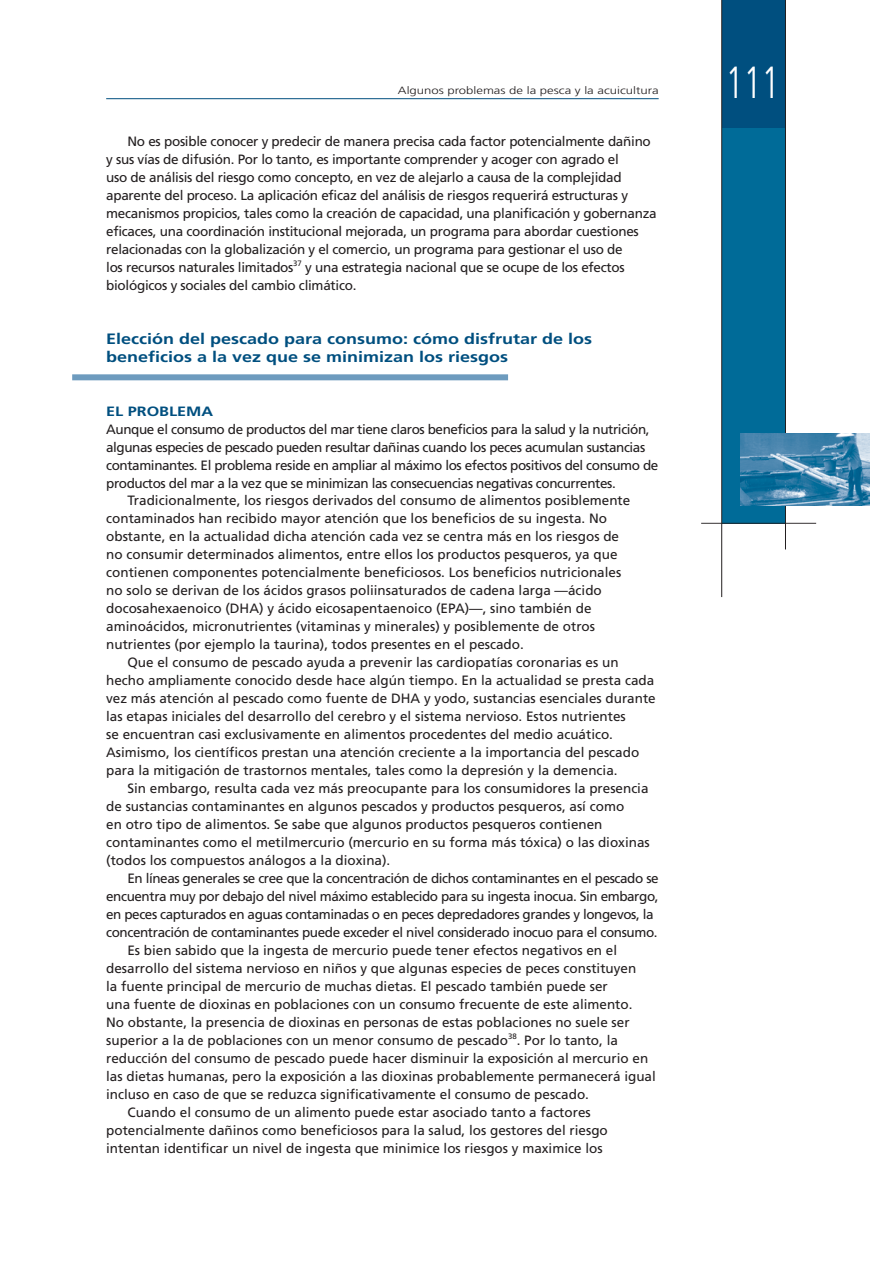
<style>
.page{position:relative;width:893px;height:1263px;background:#fff}
.page>*{position:absolute;margin:0;border:0;box-sizing:border-box;transform-origin:0 0}
.t1{font:300 45px "Frutiger LT Std";color:#fff;scale:.72 1}
.t2{font:700 15px/18px "Frutiger LT Std";color:#004f7f;scale:1.2 1}
.t3{font:13.5px "Frutiger LT Std";color:#231f20}
.t4{font:13.5px/18px "Frutiger LT Std";letter-spacing:-.02em;color:#231f20}
.t5{font:13.5px "Frutiger LT Std";letter-spacing:-.03em;color:#231f20}
.t6{font:700 13.5px "Frutiger LT Std";color:#004f7f;scale:1.2 1}
.t7{font:300 10.5px "Frutiger LT Std";color:#231f20;scale:1.25 1}
</style>
<div class="page">
<div style="left:722px;top:128px;width:63px;height:395px;background:#006b98"></div>
<div style="left:722px;top:0;width:63px;height:128px;background:#004f7f"></div>
<hr style="left:106px;top:98px;width:553px;height:1px;background:#004f7f">
<hr style="left:721px;top:0;width:1px;height:597px;background:#231f20">
<hr style="left:701px;top:523px;width:115px;height:1px;background:#231f20">
<hr style="left:785px;top:0;width:1px;height:549px;background:#231f20">
<img style="left:740px;top:434px;width:129px;height:71px">
<div style="left:72px;top:374px;width:436px;height:6px;background:#6d9bbe"></div>
<p class="t7" style="left:398px;top:86px;width:210px">Algunos problemas de la pesca y la acuicultura</p>
<p class="t4" style="left:106px;top:133px;width:552px;text-indent:21px">No es posible conocer y predecir de manera precisa cada factor potencialmente dañino y sus vías de difusión. Por lo tanto, es importante comprender y acoger con agrado el<br>uso de análisis del riesgo como concepto, en vez de alejarlo a causa de la complejidad aparente del proceso. La aplicación eficaz del análisis de riesgos requerirá estructuras y mecanismos propicios, tales como la creación de capacidad, una planificación y gobernanza eficaces, una coordinación institucional mejorada, un programa para abordar cuestiones relacionadas con la globalización y el comercio, un programa para gestionar el uso de<br>los recursos naturales limitados<sup>37</sup> y una estrategia nacional que se ocupe de los efectos biológicos y sociales del cambio climático.</p>
<p class="t2" style="left:106px;top:330px;width:406px">Elección del pescado para consumo: cómo disfrutar de los beneficios a la vez que se minimizan los riesgos</p>
<p class="t6" style="left:106px;top:405px;width:91px">EL PROBLEMA</p>
<p class="t5" style="left:106px;top:423px;width:545px">Aunque el consumo de productos del mar tiene claros beneficios para la salud y la nutrición,</p>
<p class="t5" style="left:106px;top:441px;width:541px">algunas especies de pescado pueden resultar dañinas cuando los peces acumulan sustancias</p>
<p class="t5" style="left:106px;top:459px;width:554px">contaminantes. El problema reside en ampliar al máximo los efectos positivos del consumo de</p>
<p class="t5" style="left:106px;top:477px;width:511px">productos del mar a la vez que se minimizan las consecuencias negativas concurrentes.</p>
<p class="t3" style="left:127px;top:495px;width:504px">Tradicionalmente, los riesgos derivados del consumo de alimentos posiblemente</p>
<p class="t3" style="left:106px;top:513px;width:502px">contaminados han recibido mayor atención que los beneficios de su ingesta. No</p>
<p class="t3" style="left:106px;top:531px;width:514px">obstante, en la actualidad dicha atención cada vez se centra más en los riesgos de</p>
<p class="t3" style="left:106px;top:549px;width:513px">no consumir determinados alimentos, entre ellos los productos pesqueros, ya que</p>
<p class="t3" style="left:106px;top:567px;width:516px">contienen componentes potencialmente beneficiosos. Los beneficios nutricionales</p>
<p class="t3" style="left:106px;top:585px;width:497px">no solo se derivan de los ácidos grasos poliinsaturados de cadena larga —ácido</p>
<p class="t3" style="left:106px;top:603px;width:487px">docosahexaenoico (DHA) y ácido eicosapentaenoico (EPA)—, sino también de</p>
<p class="t3" style="left:106px;top:621px;width:490px">aminoácidos, micronutrientes (vitaminas y minerales) y posiblemente de otros</p>
<p class="t3" style="left:106px;top:639px;width:419px">nutrientes (por ejemplo la taurina), todos presentes en el pescado.</p>
<p class="t3" style="left:127px;top:657px;width:493px">Que el consumo de pescado ayuda a prevenir las cardiopatías coronarias es un</p>
<p class="t3" style="left:106px;top:675px;width:550px">hecho ampliamente conocido desde hace algún tiempo. En la actualidad se presta cada</p>
<p class="t3" style="left:106px;top:693px;width:551px">vez más atención al pescado como fuente de DHA y yodo, sustancias esenciales durante</p>
<p class="t3" style="left:106px;top:711px;width:521px">las etapas iniciales del desarrollo del cerebro y el sistema nervioso. Estos nutrientes</p>
<p class="t3" style="left:106px;top:729px;width:508px">se encuentran casi exclusivamente en alimentos procedentes del medio acuático.</p>
<p class="t3" style="left:106px;top:747px;width:535px">Asimismo, los científicos prestan una atención creciente a la importancia del pescado</p>
<p class="t3" style="left:106px;top:765px;width:513px">para la mitigación de trastornos mentales, tales como la depresión y la demencia.</p>
<p class="t3" style="left:127px;top:783px;width:523px">Sin embargo, resulta cada vez más preocupante para los consumidores la presencia</p>
<p class="t3" style="left:106px;top:801px;width:519px">de sustancias contaminantes en algunos pescados y productos pesqueros, así como</p>
<p class="t3" style="left:106px;top:819px;width:498px">en otro tipo de alimentos. Se sabe que algunos productos pesqueros contienen</p>
<p class="t3" style="left:106px;top:837px;width:545px">contaminantes como el metilmercurio (mercurio en su forma más tóxica) o las dioxinas</p>
<p class="t3" style="left:106px;top:855px;width:286px">(todos los compuestos análogos a la dioxina).</p>
<p class="t5" style="left:127px;top:873px;width:533px">En líneas generales se cree que la concentración de dichos contaminantes en el pescado se</p>
<p class="t5" style="left:106px;top:891px;width:554px">encuentra muy por debajo del nivel máximo establecido para su ingesta inocua. Sin embargo,</p>
<p class="t5" style="left:106px;top:909px;width:549px">en peces capturados en aguas contaminadas o en peces depredadores grandes y longevos, la</p>
<p class="t5" style="left:106px;top:927px;width:553px">concentración de contaminantes puede exceder el nivel considerado inocuo para el consumo.</p>
<p class="t3" style="left:127px;top:945px;width:491px">Es bien sabido que la ingesta de mercurio puede tener efectos negativos en el</p>
<p class="t3" style="left:106px;top:963px;width:532px">desarrollo del sistema nervioso en niños y que algunas especies de peces constituyen</p>
<p class="t3" style="left:106px;top:981px;width:503px">la fuente principal de mercurio de muchas dietas. El pescado también puede ser</p>
<p class="t3" style="left:106px;top:999px;width:528px">una fuente de dioxinas en poblaciones con un consumo frecuente de este alimento.</p>
<p class="t3" style="left:106px;top:1017px;width:525px">No obstante, la presencia de dioxinas en personas de estas poblaciones no suele ser</p>
<p class="t3" style="left:106px;top:1035px;width:513px">superior a la de poblaciones con un menor consumo de pescado<sup>38</sup>. Por lo tanto, la</p>
<p class="t3" style="left:106px;top:1053px;width:543px">reducción del consumo de pescado puede hacer disminuir la exposición al mercurio en</p>
<p class="t3" style="left:106px;top:1071px;width:551px">las dietas humanas, pero la exposición a las dioxinas probablemente permanecerá igual</p>
<p class="t3" style="left:106px;top:1089px;width:484px">incluso en caso de que se reduzca significativamente el consumo de pescado.</p>
<p class="t3" style="left:127px;top:1107px;width:465px">Cuando el consumo de un alimento puede estar asociado tanto a factores</p>
<p class="t3" style="left:106px;top:1125px;width:503px">potencialmente dañinos como beneficiosos para la salud, los gestores del riesgo</p>
<p class="t3" style="left:106px;top:1143px;width:498px">intentan identificar un nivel de ingesta que minimice los riesgos y maximice los</p>
<h1 class="t1" style="left:726px;top:63px;width:77px">111</h1>
</div>
